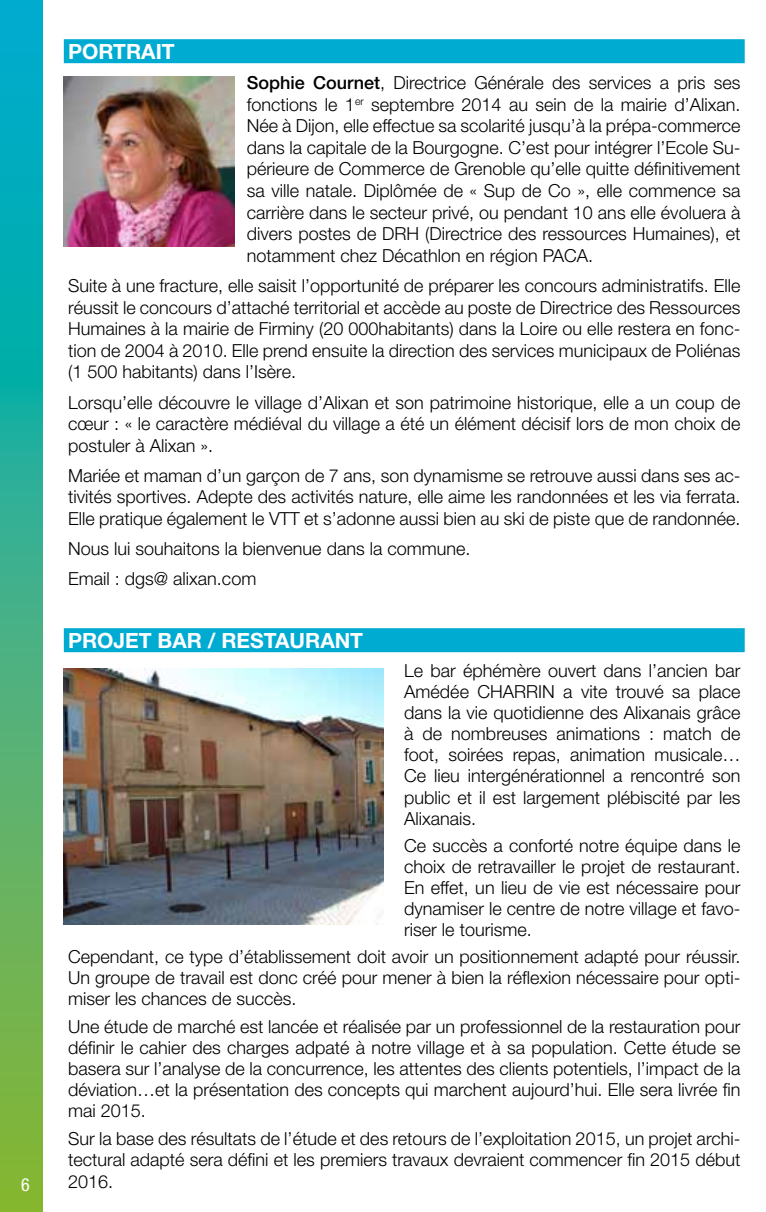
<style>
.page{position:relative;width:766px;height:1212px;background:#fff}
.page>*{position:absolute;margin:0;border:0;box-sizing:border-box;transform-origin:0 0}
.t1{font:700 21px "Helvetica Neue";color:#fff}
.t2{font:300 18px/21.6px "Helvetica Neue";color:#000;text-align:justify}
.t3{font:condensed 18px "Helvetica Neue";color:#fff}
.s1{font-weight:500}
</style>
<div class="page">
<div style="left:64px;top:39px;width:680px;height:24px;background:#00abd2"></div>
<div style="left:64px;top:628px;width:680px;height:24px;background:#00abd2"></div>
<img style="left:64px;top:77px;width:170px;height:170px">
<img style="left:64px;top:669px;width:319px;height:256px">
<svg style="left:0;top:0;width:43px;height:1212px;background:#3cb085"></svg>
<p class="t1" style="left:68px;top:38px;width:86px">PORTRAIT</p>
<p class="t2" style="left:247px;top:71px;width:495px"><span class="s1">Sophie Cournet</span>, Directrice Générale des services a pris ses fonctions le 1<sup>er</sup> septembre 2014 au sein de la mairie d’Alixan.<br>Née à Dijon, elle effectue sa scolarité jusqu’à la prépa-commerce dans la capitale de la Bourgogne. C’est pour intégrer l’Ecole Su&shy;périeure de Commerce de Grenoble qu’elle quitte définitivement sa ville natale. Diplômée de « Sup de Co », elle commence sa carrière dans le secteur privé, ou pendant 10 ans elle évoluera à divers postes de DRH (Directrice des ressources Humaines), et notamment chez Décathlon en région PACA.</p>
<p class="t2" style="left:68px;top:274px;width:673px">Suite à une fracture, elle saisit l’opportunité de préparer les concours administratifs. Elle réussit le concours d’attaché territorial et accède au poste de Directrice des Ressources Humaines à la mairie de Firminy (20 000habitants) dans la Loire ou elle restera en fonc&shy;tion de 2004 à 2010. Elle prend ensuite la direction des services municipaux de Poliénas (1 500 habitants) dans l’Isère.</p>
<p class="t2" style="left:68px;top:391px;width:673px">Lorsqu’elle découvre le village d’Alixan et son patrimoine historique, elle a un coup de cœur : « le caractère médiéval du village a été un élément décisif lors de mon choix de postuler à Alixan ».</p>
<p class="t2" style="left:68px;top:464px;width:673px">Mariée et maman d’un garçon de 7 ans, son dynamisme se retrouve aussi dans ses ac&shy;tivités sportives. Adepte des activités nature, elle aime les randonnées et les via ferrata.<br>Elle pratique également le VTT et s’adonne aussi bien au ski de piste que de randonnée.</p>
<p class="t2" style="left:68px;top:533px;width:404px;line-height:30.2px">Nous lui souhaitons la bienvenue dans la commune.<br>Email : dgs@ alixan.com</p>
<p class="t1" style="left:68px;top:627px;width:296px">PROJET BAR / RESTAURANT</p>
<p class="t2" style="left:404px;top:660px;width:337px;line-height:21px">Le bar éphémère ouvert dans l’ancien bar Amédée CHARRIN a vite trouvé sa place dans la vie quotidienne des Alixanais grâce à de nombreuses animations : match de foot, soirées repas, animation musicale… Ce lieu intergénérationnel a rencontré son public et il est largement plébiscité par les Alixanais.</p>
<p class="t2" style="left:404px;top:834px;width:337px;line-height:21px">Ce succès a conforté notre équipe dans le choix de retravailler le projet de restaurant.<br>En effet, un lieu de vie est nécessaire pour dynamiser le centre de notre village et favo&shy;riser le tourisme.</p>
<p class="t2" style="left:68px;top:946px;width:673px;line-height:21px">Cependant, ce type d’établissement doit avoir un positionnement adapté pour réussir.<br>Un groupe de travail est donc créé pour mener à bien la réflexion nécessaire pour opti&shy;miser les chances de succès.</p>
<p class="t2" style="left:68px;top:1015px;width:673px;line-height:21px">Une étude de marché est lancée et réalisée par un professionnel de la restauration pour définir le cahier des charges adpaté à notre village et à sa population. Cette étude se basera sur l’analyse de la concurrence, les attentes des clients potentiels, l’impact de la déviation…et la présentation des concepts qui marchent aujourd’hui. Elle sera livrée fin mai 2015.</p>
<p class="t2" style="left:68px;top:1127px;width:673px">Sur la base des résultats de l’étude et des retours de l’exploitation 2015, un projet archi&shy;tectural adapté sera défini et les premiers travaux devraient commencer fin 2015 début</p>
<p class="t3" style="left:21px;top:1174px;width:10px">6</p>
<p class="t2" style="left:68px;top:1170px;width:47px">2016.</p>
</div>
